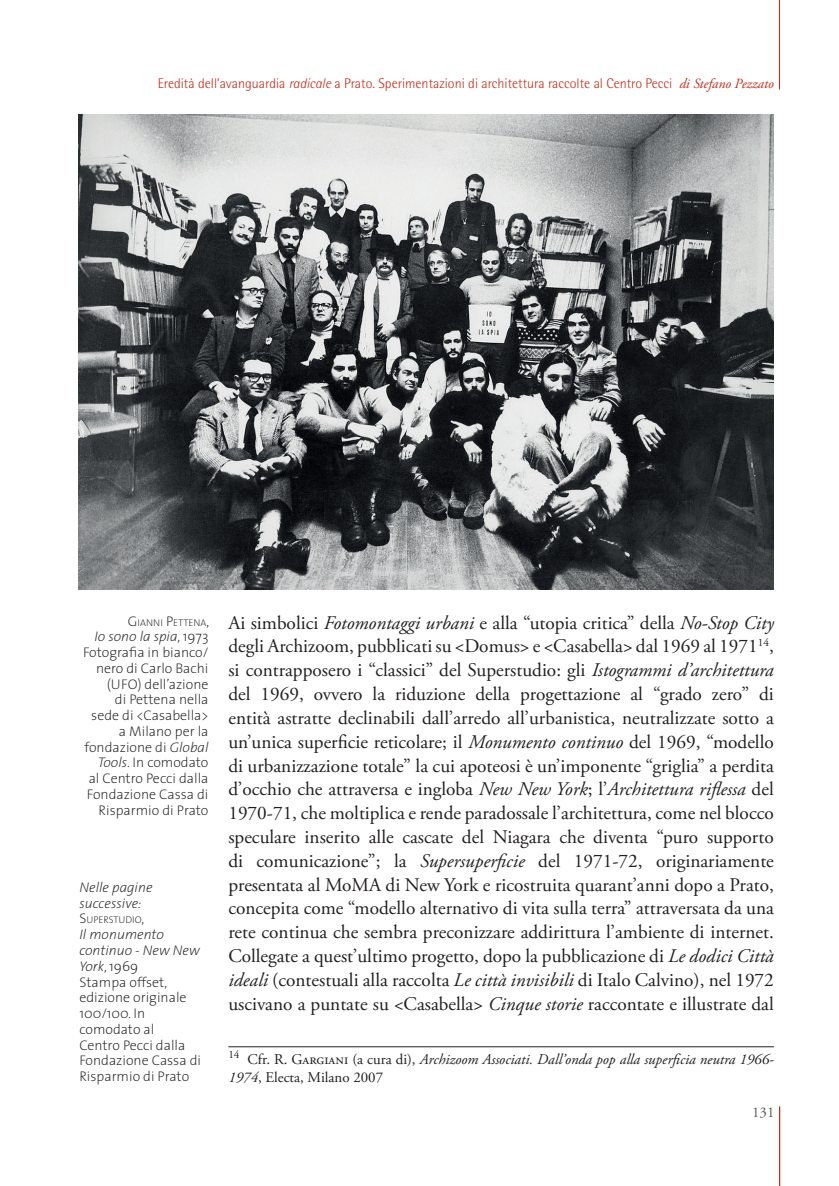
<style>
.page{position:relative;width:839px;height:1186px;background:#fff}
.page>*{position:absolute;margin:0;border:0;box-sizing:border-box;transform-origin:0 0}
.t1{font:19.25px/23.8px "Adobe Garamond Pro";color:#231f20;text-align:justify}
.t2{font:italic 14.88px/17.5px "Adobe Garamond Pro";color:#231f20}
.t3{font:14.88px "Adobe Garamond Pro";color:#57585a}
.t4{font:200 14px/15.8px "The Sans";color:#231f20}
.t5{font:300 14px "Rotis Semi Sans";color:#c02d19}
.t6{font:italic 200 14px/15.8px "The Sans";color:#231f20}
.t7{font:200 9.8px "The Sans";color:#231f20}
.s1{font-style:italic}
.s2{font-family:"Adobe Garamond Pro";font-weight:400;font-style:italic}
.s3{font-size:14px}
.s4{font-style:normal}
</style>
<div class="page">
<hr style="left:779px;top:0;width:1px;height:89px;background:#c02d19">
<hr style="left:779px;top:1106px;width:1px;height:80px;background:#c02d19">
<hr style="left:228px;top:1046px;width:545px;height:1px;background:#231f20">
<img style="left:79px;top:114px;width:694px;height:476px">
<p class="t5" style="left:158px;top:75px;width:617px">Eredità dell’avanguardia <span class="s1">radicale</span> a Prato. Sperimentazioni di architettura raccolte al Centro Pecci <span class="s2">di Stefano Pezzato</span></p>
<p class="t7" style="left:128px;top:614px;width:83px"><span class="s3">G</span> IANNI <span class="s3">P</span> ETTENA<span class="s3">,</span></p>
<p class="t4" style="left:83px;top:628px;width:127px;text-align:right"><span class="s1">Io sono la spia</span>, 1973<br>Fotografia in bianco/ nero di Carlo Bachi (UFO) dell’azione<br>di Pettena nella<br>sede di &lt;Casabella&gt; a Milano per la fondazione di <span class="s1">Global<br>Tools</span>. In comodato<br>al Centro Pecci dalla<br>Fondazione Cassa di<br>Risparmio di Prato</p>
<p class="t6" style="left:79px;top:879px;width:75px">Nelle pagine successive:</p>
<p class="t7" style="left:79px;top:912px;width:66px"><span class="s3">S</span>UPERSTUDIO<span class="s3">,</span></p>
<p class="t4" style="left:79px;top:926px;width:123px"><span class="s1">Il monumento continuo - New New<br>York</span>, 1969<br>Stampa offset, edizione originale<br>100/100. In comodato al<br>Centro Pecci dalla<br>Fondazione Cassa di<br>Risparmio di Prato</p>
<p class="t1" style="left:228px;top:611px;width:547px">Ai simbolici <span class="s1">Fotomontaggi urbani</span> e alla “utopia critica” della <span class="s1">No-Stop City </span>degli Archizoom, pubblicati su &lt;Domus&gt; e &lt;Casabella&gt; dal 1969 al 1971<sup>14</sup>, si contrapposero i “classici” del Superstudio: gli <span class="s1">Istogrammi d’architettura </span>del 1969, ovvero la riduzione della progettazione al “grado zero” di entità astratte declinabili dall’arredo all’urbanistica, neutralizzate sotto a un’unica superficie reticolare; il <span class="s1">Monumento continuo</span> del 1969, “modello di urbanizzazione totale” la cui apoteosi è un’imponente “griglia” a perdita d’occhio che attraversa e ingloba <span class="s1">New New York</span>; l’<span class="s1">Architettura riflessa</span> del 1970-71, che moltiplica e rende paradossale l’architettura, come nel blocco speculare inserito alle cascate del Niagara che diventa “puro supporto di comunicazione”; la <span class="s1">Supersuperficie</span> del 1971-72, originariamente presentata al MoMA di New York e ricostruita quarant’anni dopo a Prato, concepita come “modello alternativo di vita sulla terra” attraversata da una rete continua che sembra preconizzare addirittura l’ambiente di internet.<br>Collegate a quest’ultimo progetto, dopo la pubblicazione di <span class="s1">Le dodici Città ideali</span> (contestuali alla raccolta <span class="s1">Le città invisibili</span> di Italo Calvino), nel 1972 uscivano a puntate su &lt;Casabella&gt; <span class="s1">Cinque storie</span> raccontate e illustrate dal</p>
<p class="t2" style="left:228px;top:1051px;width:547px"><sup>14</sup> <span class="s4">Cfr. R. Gargiani (a cura di),</span> Archizoom Associati. Dall’onda pop alla superficia neutra 1966-<br>1974<span class="s4">, Electa, Milano 2007</span></p>
<p class="t3" style="left:752px;top:1103px;width:24px">131</p>
</div>
